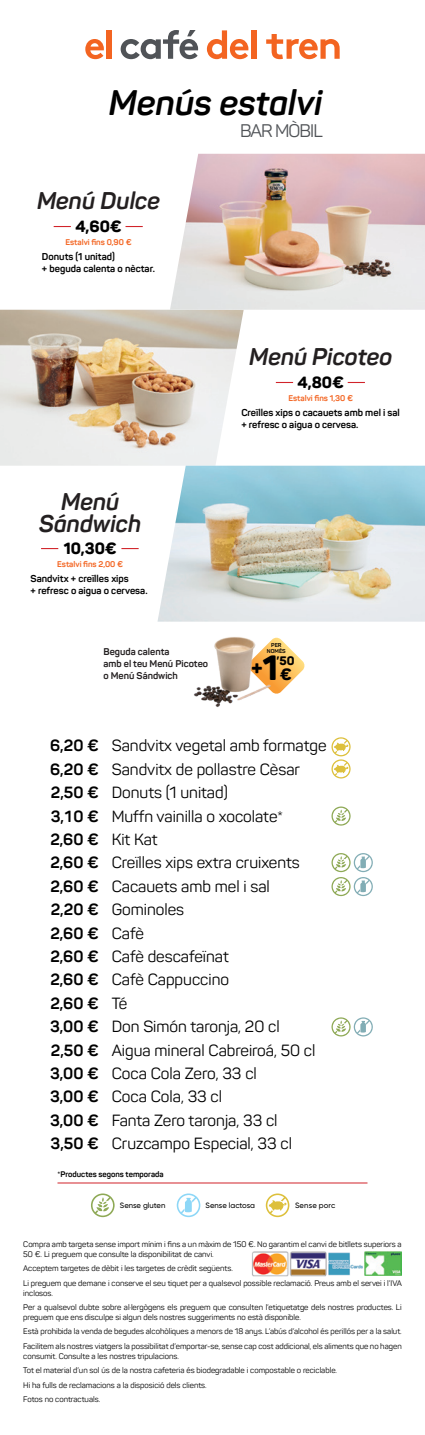
<style>
.page{position:relative;width:425px;height:1435px;background:#fff}
.page>*{position:absolute;margin:0;border:0;box-sizing:border-box;transform-origin:0 0}
.t1{font:italic 700 35px "Panton";color:#000}
.t2{font:italic 700 23.9px "Panton";color:#231f20}
.t3{font:800 20.6px "Panton";color:#000}
.t4{font:18px "Panton";letter-spacing:-.05em;color:#505357}
.t5{font:800 16.2px "Panton";color:#000}
.t6{font:16px "Panton";color:#000}
.t7{font:700 16px "Panton";color:#000}
.t8{font:800 16px "Panton";color:#000}
.t9{font:800 12.2px "Panton";color:#000}
.Descripción_español{font:700 9.8px/11.8px "Panton";color:#000}
.t10{font:700 9.7px/12.3px "Panton";color:#231f20}
.t11{font:700 8.2px "Panton";color:#f36421}
.Legales{font:8px/9.6px "Panton";color:#000}
.Descripción_español-2{font:700 8px "Panton";color:#000}
.t12{font:500 7.7px "Gilroy";color:#000}
.t13{font:700 5.6px "Panton";color:#000}
.s1{font-size:34.6px}
</style>
<div class="page">
<img style="left:0;top:310px;width:244px;height:156px">
<img style="left:170px;top:154px;width:255px;height:156px">
<img style="left:158px;top:466px;width:267px;height:155px">
<img style="left:252px;top:1251px;width:111px;height:25px">
<img style="left:365px;top:1251px;width:37px;height:24px">
<svg style="left:274px;top:638px;width:31px;height:56px"></svg>
<img style="left:194px;top:637px;width:80px;height:70px">
<svg style="left:54px;top:226px;width:17px;height:1px"></svg>
<svg style="left:126px;top:226px;width:17px;height:1px"></svg>
<svg style="left:41px;top:548px;width:17px;height:1px"></svg>
<svg style="left:121px;top:548px;width:18px;height:1px"></svg>
<svg style="left:276px;top:382px;width:17px;height:1px"></svg>
<svg style="left:348px;top:382px;width:17px;height:1px"></svg>
<svg style="left:85px;top:39px;width:19px;height:20px"></svg>
<div style="left:107px;top:30px;width:5px;height:29px;background:#f36421"></div>
<svg style="left:121px;top:30px;width:77px;height:29px"></svg>
<svg style="left:207px;top:30px;width:41px;height:29px"></svg>
<div style="left:251px;top:30px;width:5px;height:29px;background:#f36421"></div>
<svg style="left:266px;top:34px;width:74px;height:25px"></svg>
<svg style="left:330px;top:758px;width:22px;height:21px"></svg>
<svg style="left:332px;top:737px;width:19px;height:41px"></svg>
<svg style="left:330px;top:805px;width:22px;height:21px"></svg>
<svg style="left:332px;top:806px;width:19px;height:19px"></svg>
<svg style="left:332px;top:853px;width:41px;height:43px"></svg>
<svg style="left:330px;top:1016px;width:22px;height:21px"></svg>
<svg style="left:332px;top:1017px;width:41px;height:19px"></svg>
<svg style="left:91px;top:1193px;width:24px;height:24px"></svg>
<svg style="left:175px;top:1192px;width:27px;height:26px"></svg>
<svg style="left:177px;top:1193px;width:23px;height:24px"></svg>
<svg style="left:264px;top:1192px;width:27px;height:26px"></svg>
<svg style="left:266px;top:1193px;width:23px;height:24px"></svg>
<hr style="left:58px;top:1182px;width:310px;height:1px;background:#d1232a">
<p class="t1" style="left:109px;top:81px;width:215px">Menús estalvi</p>
<p class="t4" style="left:240px;top:119px;width:84px">BAR MÒBIL</p>
<p class="t2" style="left:37px;top:186px;width:125px">Menú Dulce</p>
<p class="t8" style="left:75px;top:216px;width:48px">4,60€</p>
<p class="t11" style="left:65px;top:237px;width:68px">Estalvi fins 0,90 €</p>
<p class="Descripción_español" style="left:42px;top:250px;width:74px">Donuts (1 unitad)</p>
<p class="Descripción_español" style="left:42px;top:262px;width:114px">+ beguda calenta o nèctar.</p>
<p class="t2" style="left:61px;top:486px;width:60px">Menú</p>
<p class="t2" style="left:39px;top:508px;width:104px">Sándwich</p>
<p class="t8" style="left:64px;top:538px;width:55px">10,30€</p>
<p class="t11" style="left:57px;top:559px;width:68px">Estalvi fins 2,00 €</p>
<p class="Descripción_español" style="left:31px;top:572px;width:100px">Sandvitx + creïlles xips</p>
<p class="Descripción_español" style="left:31px;top:584px;width:119px">+ refresc o aigua o cervesa.</p>
<p class="t2" style="left:249px;top:342px;width:145px">Menú Picoteo</p>
<p class="t8" style="left:298px;top:372px;width:48px">4,80€</p>
<p class="t11" style="left:288px;top:392px;width:66px">Estalvi fins 1,30 €</p>
<p class="Descripción_español" style="left:241px;top:406px;width:160px">Creïlles xips o cacauets amb mel i sal + refresc o aigua o cervesa.</p>
<p class="t13" style="left:271px;top:641px;width:12px">PER</p>
<p class="t13" style="left:267px;top:647px;width:20px">NOMÉS</p>
<p class="t10" style="left:104px;top:645px;width:67px">Beguda calenta</p>
<p class="t10" style="left:104px;top:657px;width:106px">amb el teu Menú Picoteo o Menú Sándwich</p>
<p class="t3" style="left:252px;top:654px;width:28px">+<span class="s1">1</span></p>
<p class="t9" style="left:277px;top:652px;width:20px">’50</p>
<p class="t5" style="left:280px;top:663px;width:14px">€</p>
<p class="t7" style="left:50px;top:735px;width:50px">6,20 €</p>
<p class="t7" style="left:50px;top:759px;width:50px">6,20 €</p>
<p class="t7" style="left:51px;top:782px;width:50px">2,50 €</p>
<p class="t7" style="left:51px;top:806px;width:49px">3,10 €</p>
<p class="t7" style="left:50px;top:829px;width:50px">2,60 €</p>
<p class="t7" style="left:50px;top:852px;width:50px">2,60 €</p>
<p class="t7" style="left:50px;top:876px;width:50px">2,60 €</p>
<p class="t7" style="left:51px;top:899px;width:50px">2,20 €</p>
<p class="t7" style="left:50px;top:923px;width:50px">2,60 €</p>
<p class="t7" style="left:50px;top:946px;width:50px">2,60 €</p>
<p class="t7" style="left:50px;top:969px;width:50px">2,60 €</p>
<p class="t7" style="left:50px;top:993px;width:50px">2,60 €</p>
<p class="t7" style="left:50px;top:1016px;width:50px">3,00 €</p>
<p class="t7" style="left:51px;top:1040px;width:50px">2,50 €</p>
<p class="t7" style="left:50px;top:1063px;width:50px">3,00 €</p>
<p class="t7" style="left:50px;top:1086px;width:50px">3,00 €</p>
<p class="t7" style="left:50px;top:1110px;width:50px">3,00 €</p>
<p class="t7" style="left:51px;top:1133px;width:50px">3,50 €</p>
<p class="t6" style="left:112px;top:736px;width:216px">Sandvitx vegetal amb formatge</p>
<p class="t6" style="left:112px;top:759px;width:190px">Sandvitx de pollastre Cèsar</p>
<p class="t6" style="left:112px;top:782px;width:118px">Donuts (1 unitad)</p>
<p class="t6" style="left:112px;top:806px;width:173px">Muffn vainilla o xocolate*</p>
<p class="t6" style="left:112px;top:829px;width:47px">Kit Kat</p>
<p class="t6" style="left:112px;top:853px;width:190px">Creïlles xips extra cruixents</p>
<p class="t6" style="left:112px;top:876px;width:160px">Cacauets amb mel i sal</p>
<p class="t6" style="left:112px;top:899px;width:74px">Gominoles</p>
<p class="t6" style="left:112px;top:923px;width:34px">Cafè</p>
<p class="t6" style="left:112px;top:946px;width:119px">Cafè descafeïnat</p>
<p class="t6" style="left:112px;top:970px;width:119px">Cafè Cappuccino</p>
<p class="t6" style="left:112px;top:993px;width:17px">Té</p>
<p class="t6" style="left:112px;top:1016px;width:170px">Don Simón taronja, 20 cl</p>
<p class="t6" style="left:112px;top:1040px;width:205px">Aigua mineral Cabreiroá, 50 cl</p>
<p class="t6" style="left:112px;top:1063px;width:147px">Coca Cola Zero, 33 cl</p>
<p class="t6" style="left:112px;top:1087px;width:112px">Coca Cola, 33 cl</p>
<p class="t6" style="left:112px;top:1110px;width:167px">Fanta Zero taronja, 33 cl</p>
<p class="t6" style="left:112px;top:1133px;width:182px">Cruzcampo Especial, 33 cl</p>
<p class="Descripción_español-2" style="left:58px;top:1169px;width:108px">*Productes segons temporada</p>
<p class="t12" style="left:120px;top:1200px;width:47px">Sense gluten</p>
<p class="t12" style="left:206px;top:1200px;width:51px">Sense lactosa</p>
<p class="t12" style="left:295px;top:1200px;width:42px">Sense porc</p>
<p class="Legales" style="left:23px;top:1239px;width:380px">Compra amb targeta sense import mínim i fins a un màxim de 150 €. No garantim el canvi de bitllets superiors a<br>50 €. Li preguem que consulte la disponibilitat de canvi.</p>
<p class="Legales" style="left:23px;top:1263px;width:211px">Acceptem targetes de dèbit i les targetes de crèdit següents.</p>
<p class="Legales" style="left:23px;top:1278px;width:380px">Li preguem que demane i conserve el seu tiquet per a qualsevol possible reclamació. Preus amb el servei i l’IVA inclosos.</p>
<p class="Legales" style="left:23px;top:1302px;width:380px">Per a qualsevol dubte sobre al·lergògens els preguem que consulten l’etiquetatge dels nostres productes. Li preguem que ens disculpe si algun dels nostres suggeriments no està disponible.</p>
<p class="Legales" style="left:23px;top:1326px;width:380px">Està prohibida la venda de begudes alcohòliques a menors de 18 anys. L’abús d’alcohol és perillós per a la salut.</p>
<p class="Legales" style="left:23px;top:1341px;width:380px">Facilitem als nostres viatgers la possibilitat d’emportar-se, sense cap cost addicional, els aliments que no hagen consumit. Consulte a les nostres tripulacions.</p>
<p class="Legales" style="left:23px;top:1365px;width:315px">Tot el material d’un sol ús de la nostra cafeteria és biodegradable i compostable o reciclable.</p>
<p class="Legales" style="left:23px;top:1380px;width:185px">Hi ha fulls de reclamacions a la disposició dels clients.</p>
<p class="Legales" style="left:23px;top:1394px;width:78px">Fotos no contractuals.</p>
</div>
